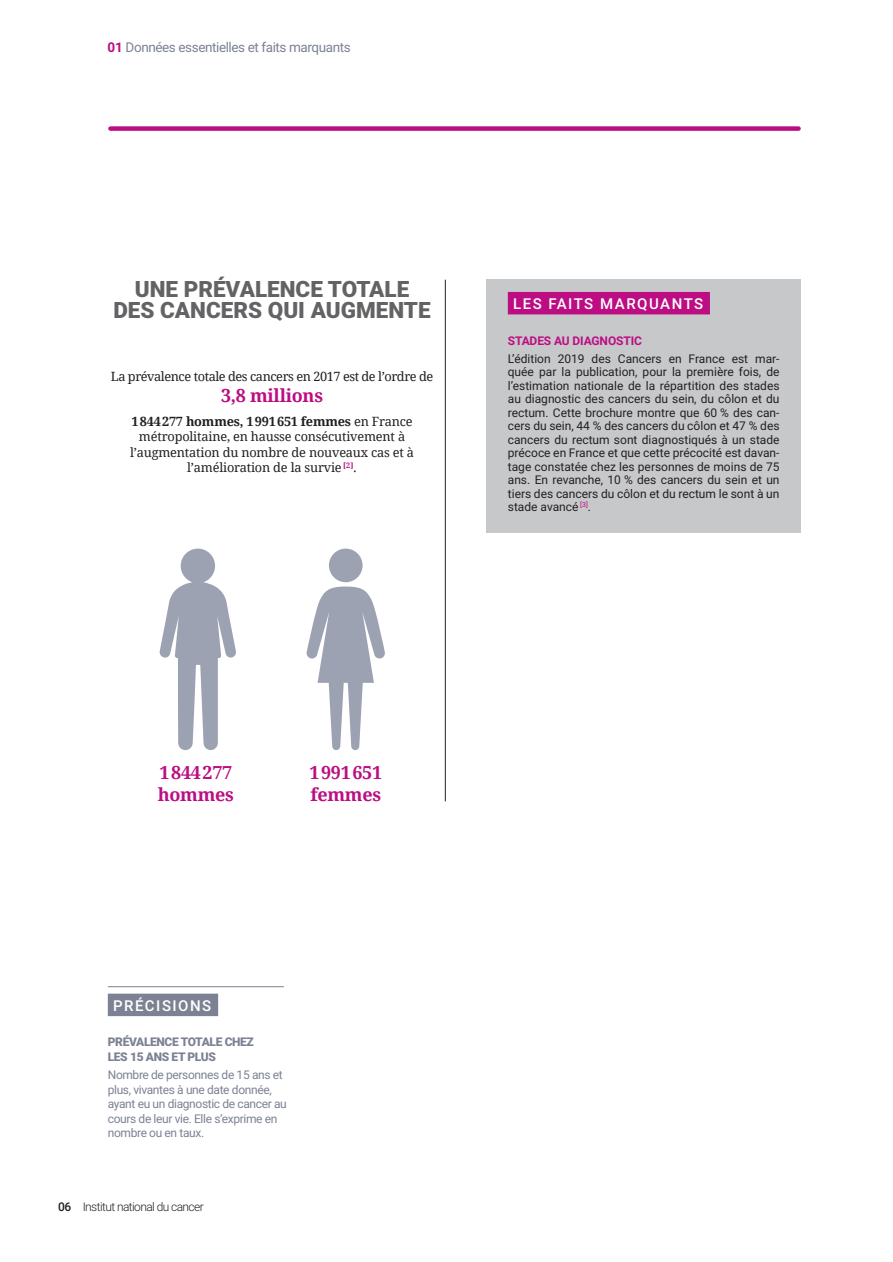
<style>
.page{position:relative;width:893px;height:1262px;background:#fff}
.page>*{position:absolute;margin:0;border:0;box-sizing:border-box;transform-origin:0 0}
.t1{font:900 22.5px/21px "Roboto";color:#636366;text-align:center}
.t2{font:700 18px/21.6px "Droid Serif";letter-spacing:-.015em;color:#bc0d83}
.t3{font:500 15px "Roboto";letter-spacing:.1em;color:#fff}
.t4{font:13.5px "Roboto";letter-spacing:-.03em;color:#7c8294}
.t5{font:12.75px/15.3px "Droid Serif";letter-spacing:-.015em;color:#231f20;text-align:center}
.t6{font:12.75px "Droid Serif";letter-spacing:-.035em;color:#231f20}
.t7{font:12px/13.5px "Roboto";color:#231f20;text-align:justify}
.t8{font:12px/14.4px "Roboto";letter-spacing:-.03em;color:#7c8294}
.t9{font:900 12px/14.4px "Roboto";letter-spacing:-.03em;color:#7c8294}
.t10{font:300 12px "Roboto";letter-spacing:-.05em;color:#231f20}
.t11{font:700 12px "Roboto";letter-spacing:-.01em;color:#bc0d83}
.s1{font-weight:700;color:#bc0d83}
.s2{font-weight:700}
.s3{font-weight:500}
</style>
<div class="page">
<hr style="left:445px;top:280px;width:1px;height:521px;background:#231f20">
<div style="left:110px;top:126px;width:688px;height:5px;background:#bc0d83"></div>
<svg style="left:159px;top:549px;width:77px;height:201px"></svg>
<svg style="left:306px;top:549px;width:79px;height:201px"></svg>
<div style="left:486px;top:280px;width:315px;height:253px;background:#c7c8ca"></div>
<div style="left:508px;top:292px;width:202px;height:22px;background:#bc0d83"></div>
<div style="left:108px;top:994px;width:110px;height:22px;background:#7c8294"></div>
<hr style="left:108px;top:986px;width:176px;height:1px;background:#7c8294">
<p class="t4" style="left:108px;top:38px;width:245px"><span class="s1">01</span> Données essentielles et faits marquants</p>
<h1 class="t1" style="left:113px;top:277px;width:319px">UNE PRÉVALENCE TOTALE<br>DES CANCERS QUI AUGMENTE</h1>
<p class="t6" style="left:111px;top:369px;width:324px">La prévalence totale des cancers en 2017 est de l’ordre de</p>
<h2 class="t2" style="left:221px;top:385px;width:104px">3,8 millions</h2>
<p class="t5" style="left:130px;top:414px;width:286px"><span class="s2">1844277 hommes, 1991651 femmes</span> en France métropolitaine, en hausse consécutivement à l’augmentation du nombre de nouveaux cas et à l’amélioration de la survie <sup>[2]</sup>.</p>
<p class="t3" style="left:513px;top:293px;width:192px">LES FAITS MARQUANTS</p>
<p class="t11" style="left:508px;top:333px;width:136px">STADES AU DIAGNOSTIC</p>
<p class="t7" style="left:508px;top:351px;width:273px">L’édition 2019 des Cancers en France est mar&shy;quée par la publication, pour la première fois, de l’estimation nationale de la répartition des stades au diagnostic des cancers du sein, du côlon et du rectum. Cette brochure montre que 60 % des can&shy;cers du sein, 44 % des cancers du côlon et 47 % des cancers du rectum sont diagnostiqués à un stade précoce en France et que cette précocité est davan&shy;tage constatée chez les personnes de moins de 75 ans. En revanche, 10 % des cancers du sein et un tiers des cancers du côlon et du rectum le sont à un stade avancé <sup>[3]</sup>.</p>
<h2 class="t2" style="left:158px;top:762px;width:78px">1844277 hommes</h2>
<h2 class="t2" style="left:309px;top:762px;width:74px">1991651 femmes</h2>
<p class="t3" style="left:113px;top:995px;width:100px">PRÉCISIONS</p>
<p class="t9" style="left:108px;top:1034px;width:148px">PRÉVALENCE TOTALE CHEZ<br>LES 15 ANS ET PLUS</p>
<p class="t8" style="left:108px;top:1067px;width:181px">Nombre de personnes de 15 ans et plus, vivantes à une date donnée, ayant eu un diagnostic de cancer au cours de leur vie. Elle s’exprime en nombre ou en taux.</p>
<p class="t10" style="left:58px;top:1198px;width:147px"><span class="s3">06</span> Institut national du cancer</p>
</div>
